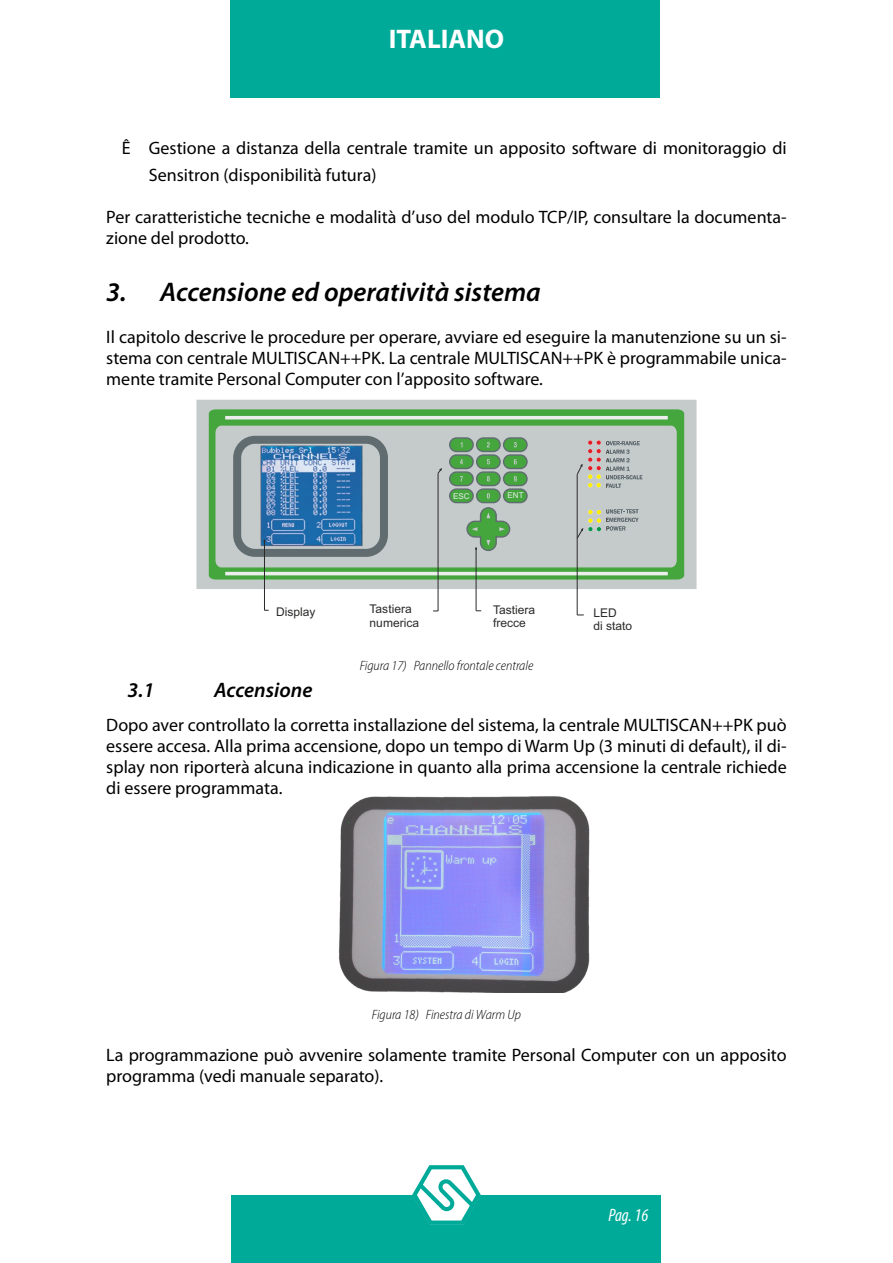
<style>
.page{position:relative;width:893px;height:1263px;background:#fff}
.page>*{position:absolute;margin:0;border:0;box-sizing:border-box;transform-origin:0 0}
.t1{font:italic 600 27px "Myriad Pro";color:#000}
.t2{font:700 27px "Myriad Pro";color:#fff}
.t3{font:italic 600 21px "Myriad Pro";color:#000}
.t4{font:18px/21px "Myriad Pro";color:#000}
.t5{font:italic condensed 18px "Myriad Pro";color:#fff}
.t6{font:italic 300 semi-condensed 13.5px "Myriad Pro";color:#000}
.t7{font:12px/13.4px "Arial";color:#2b2a29}
.t8{font:7.95px "Arial";color:#ebecec}
</style>
<div class="page">
<div style="left:232px;top:1195px;width:429px;height:68px;background:#0a9"></div>
<div style="left:230px;top:0;width:430px;height:98px;background:#0a9"></div>
<svg style="left:412px;top:1165px;width:69px;height:60px"></svg>
<svg style="left:204px;top:408px;width:485px;height:173px;background:#b7c6bc"></svg>
<div style="left:196px;top:400px;width:501px;height:189px;border:7px solid #c5cbcb"></div>
<svg style="left:209px;top:409px;width:475px;height:170px;background:#4faa49"></svg>
<div style="left:215px;top:426px;width:462px;height:141px;background:#c5cbcb"></div>
<hr style="left:225px;top:416px;width:443px;height:3px;background:#eceded">
<hr style="left:225px;top:572px;width:443px;height:3px;background:#eceded">
<div style="left:449px;top:437px;width:25px;height:15px;background:#44a63d;border:1px solid #616c71;border-radius:7px"></div>
<div style="left:450px;top:489px;width:23px;height:14px;background:#44a63d;border-radius:7px"></div>
<div style="left:449px;top:488px;width:25px;height:15px;border:1px solid #616c71;border-radius:7px"></div>
<div style="left:476px;top:437px;width:25px;height:15px;background:#44a63d;border:1px solid #616c71;border-radius:7px"></div>
<svg style="left:487px;top:442px;width:3px;height:5px"></svg>
<div style="left:450px;top:455px;width:23px;height:13px;background:#44a63d;border-radius:7px"></div>
<div style="left:449px;top:454px;width:25px;height:15px;border:1px solid #616c71;border-radius:7px"></div>
<div style="left:477px;top:455px;width:23px;height:13px;background:#44a63d;border-radius:7px"></div>
<div style="left:476px;top:454px;width:25px;height:15px;border:1px solid #616c71;border-radius:7px"></div>
<svg style="left:460px;top:459px;width:3px;height:5px"></svg>
<svg style="left:487px;top:459px;width:3px;height:5px"></svg>
<div style="left:450px;top:472px;width:23px;height:13px;background:#44a63d;border-radius:7px"></div>
<div style="left:449px;top:471px;width:25px;height:15px;border:1px solid #616c71;border-radius:7px"></div>
<div style="left:477px;top:472px;width:23px;height:13px;background:#44a63d;border-radius:7px"></div>
<div style="left:476px;top:471px;width:25px;height:15px;border:1px solid #616c71;border-radius:7px"></div>
<svg style="left:487px;top:476px;width:3px;height:5px"></svg>
<div style="left:477px;top:489px;width:23px;height:14px;background:#44a63d;border-radius:7px"></div>
<div style="left:476px;top:488px;width:25px;height:15px;border:1px solid #616c71;border-radius:7px"></div>
<svg style="left:487px;top:493px;width:3px;height:5px"></svg>
<div style="left:503px;top:437px;width:25px;height:15px;background:#44a63d;border:1px solid #616c71;border-radius:7px"></div>
<svg style="left:514px;top:442px;width:3px;height:5px"></svg>
<div style="left:504px;top:455px;width:23px;height:13px;background:#44a63d;border-radius:7px"></div>
<div style="left:503px;top:454px;width:25px;height:15px;border:1px solid #616c71;border-radius:7px"></div>
<svg style="left:514px;top:459px;width:3px;height:5px"></svg>
<div style="left:504px;top:472px;width:23px;height:13px;background:#44a63d;border-radius:7px"></div>
<div style="left:503px;top:471px;width:25px;height:15px;border:1px solid #616c71;border-radius:7px"></div>
<svg style="left:514px;top:476px;width:3px;height:5px"></svg>
<div style="left:504px;top:489px;width:23px;height:14px;background:#44a63d;border-radius:7px"></div>
<div style="left:503px;top:488px;width:25px;height:15px;border:1px solid #616c71;border-radius:7px"></div>
<svg style="left:588px;top:440px;width:54px;height:48px;background:#b8b5b1"></svg>
<div style="left:233px;top:436px;width:155px;height:121px;border:8px solid #616c71;border-radius:18px"></div>
<img style="left:260px;top:446px;width:102px;height:101px">
<hr style="left:264px;top:540px;width:1px;height:70px;background:#2b2a29">
<svg style="left:261px;top:447px;width:99px;height:99px;background:#4a82b7"></svg>
<hr style="left:438px;top:473px;width:1px;height:138px;background:#2b2a29">
<hr style="left:476px;top:548px;width:1px;height:63px;background:#2b2a29">
<svg style="left:466px;top:506px;width:45px;height:46px;background:#86b288"></svg>
<hr style="left:577px;top:474px;width:1px;height:141px;background:#2b2a29">
<svg style="left:577px;top:464px;width:5px;height:11px"></svg>
<svg style="left:577px;top:509px;width:62px;height:29px;background:#b4bcb4"></svg>
<svg style="left:438px;top:468px;width:4px;height:5px"></svg>
<img style="left:338px;top:796px;width:252px;height:196px">
<h1 class="t2" style="left:389px;top:22px;width:117px">ITALIANO</h1>
<p class="t4" style="left:149px;top:134px;width:639px;line-height:27px;text-indent:-27px">³ Gestione a distanza della centrale tramite un apposito software di monitoraggio di<br>Sensitron (disponibilità futura)</p>
<p class="t4" style="left:106px;top:206px;width:682px">Per caratteristiche tecniche e modalità d’uso del modulo TCP/IP, consultare la documenta&shy;zione del prodotto.</p>
<h1 class="t1" style="left:106px;top:275px;width:436px">3. Accensione ed operatività sistema</h1>
<p class="t4" style="left:106px;top:326px;width:682px;text-align:justify">Il capitolo descrive le procedure per operare, avviare ed eseguire la manutenzione su un si&shy;stema con centrale MULTISCAN++PK. La centrale MULTISCAN++PK è programmabile unica&shy;mente tramite Personal Computer con l’apposito software.</p>
<p class="t8" style="left:453px;top:491px;width:18px">ESC</p>
<p class="t8" style="left:508px;top:490px;width:18px">ENT</p>
<p class="t7" style="left:276px;top:605px;width:41px">Display</p>
<p class="t7" style="left:370px;top:602px;width:51px">Tastiera numerica</p>
<p class="t7" style="left:493px;top:603px;width:44px">Tastiera frecce</p>
<p class="t7" style="left:594px;top:606px;width:40px">LED<br>di stato</p>
<p class="t6" style="left:360px;top:658px;width:175px">Figura 17) Pannello frontale centrale</p>
<p class="t3" style="left:128px;top:677px;width:28px">3.1</p>
<p class="t3" style="left:214px;top:677px;width:100px">Accensione</p>
<p class="t4" style="left:106px;top:714px;width:682px;text-align:justify">Dopo aver controllato la corretta installazione del sistema, la centrale MULTISCAN++PK può essere accesa. Alla prima accensione, dopo un tempo di Warm Up (3 minuti di default), il di&shy;splay non riporterà alcuna indicazione in quanto alla prima accensione la centrale richiede di essere programmata.</p>
<p class="t6" style="left:372px;top:1006px;width:151px">Figura 18) Finestra di Warm Up</p>
<p class="t4" style="left:106px;top:1044px;width:682px">La programmazione può avvenire solamente tramite Personal Computer con un apposito programma (vedi manuale separato).</p>
<p class="t5" style="left:608px;top:1204px;width:42px">Pag. 16</p>
</div>
